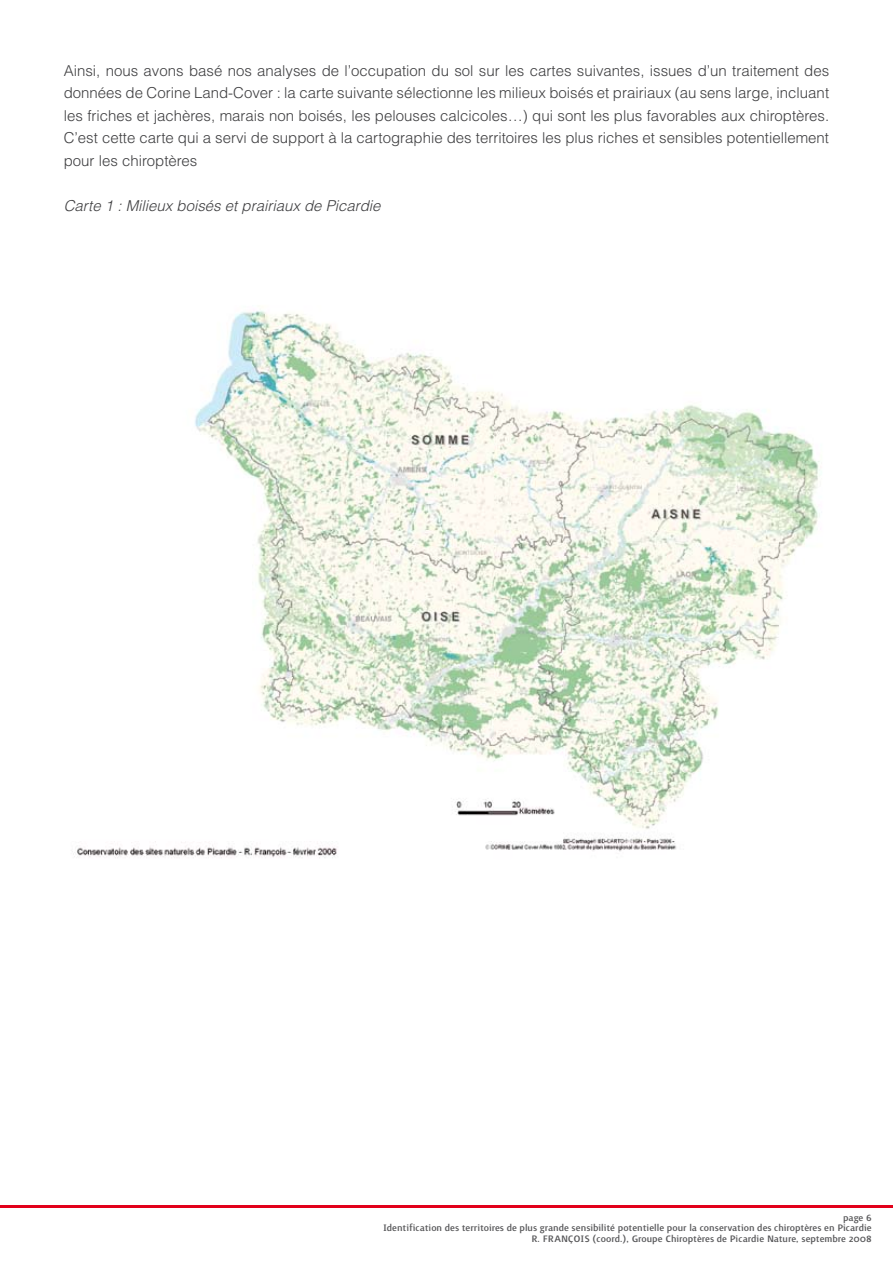
<style>
.page{position:relative;width:893px;height:1263px;background:#fff}
.page>*{position:absolute;margin:0;border:0;box-sizing:border-box;transform-origin:0 0}
.t1{font:300 15px/22.5px "Helvetica";color:#3e3e40;text-align:justify}
.t2{font:italic 300 15px "Helvetica";color:#3e3e40}
.t3{font:500 12px/10.5px "Surface";color:#58585a;text-align:right}
</style>
<div class="page">
<hr style="left:0;top:1205px;width:893px;height:3px;background:#e2001a">
<img style="left:72px;top:311px;width:748px;height:547px">
<p class="t1" style="left:64px;top:59px;width:767px">Ainsi, nous avons basé nos analyses de l’occupation du sol sur les cartes suivantes, issues d’un traitement des données de Corine Land-Cover : la carte suivante sélectionne les milieux boisés et prairiaux (au sens large, incluant les friches et jachères, marais non boisés, les pelouses calcicoles…) qui sont les plus favorables aux chiroptères.<br>C’est cette carte qui a servi de support à la cartographie des territoires les plus riches et sensibles potentiellement pour les chiroptères</p>
<p class="t2" style="left:64px;top:196px;width:318px">Carte 1 : Milieux boisés et prairiaux de Picardie</p>
<p class="t3" style="left:383px;top:1212px;width:490px">page 6<br>Identification des territoires de plus grande sensibilité potentielle pour la conservation des chiroptères en Picardie<br>R. FRANÇOIS (coord.), Groupe Chiroptères de Picardie Nature, septembre 2008</p>
</div>
